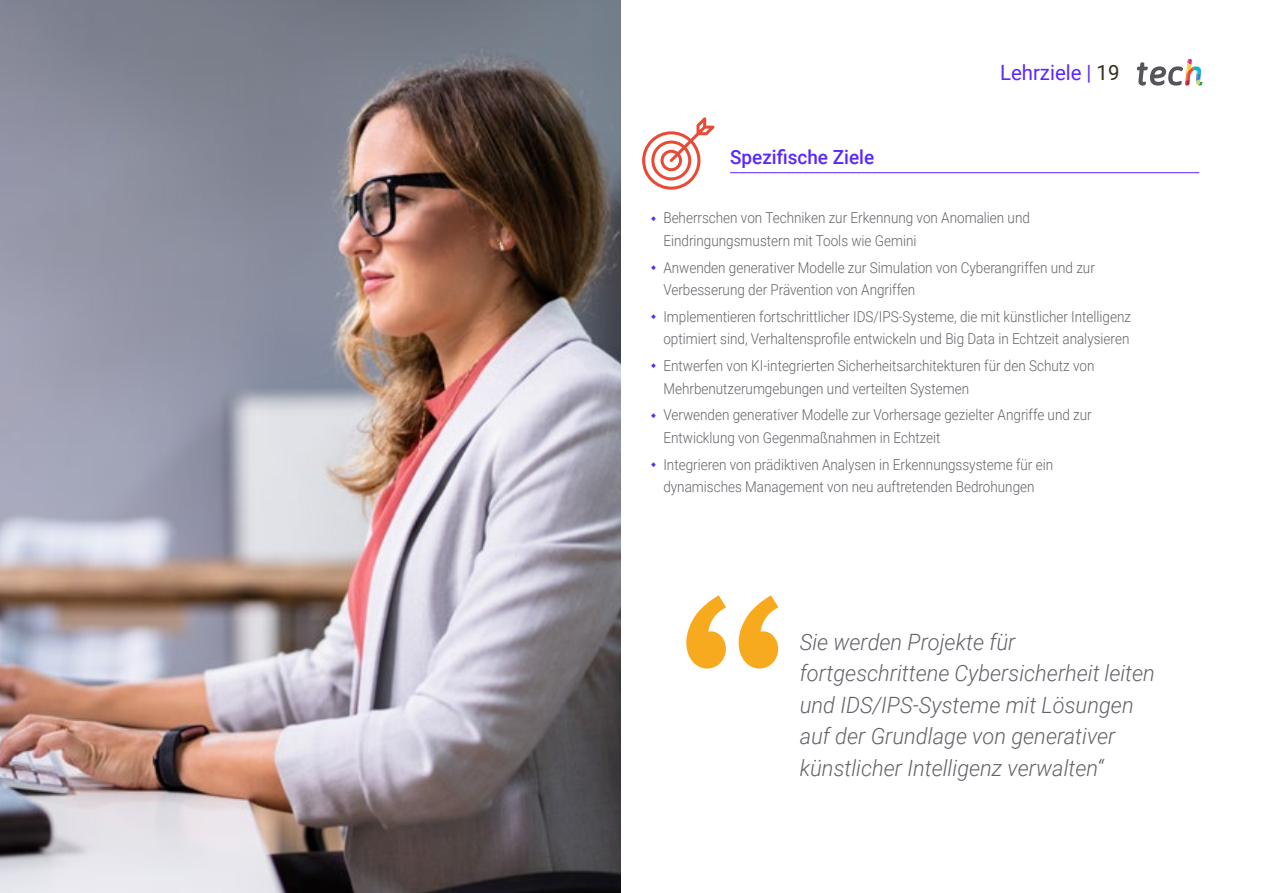
<style>
.page{position:relative;width:1263px;height:893px;background:#fff}
.page>*{position:absolute;margin:0;border:0;box-sizing:border-box;transform-origin:0 0}
.t1{font:italic 300 22.5px/31.5px "Roboto";color:#61646a}
.t2{font:21px "Roboto";color:#5927ff}
.t3{font:500 19.5px "Roboto";color:#5927ff}
.t4{font:300 15px/22.5px "Roboto";color:#61646a;scale:.9 1}
.s1{color:#312e20}
</style>
<div class="page">
<img style="left:0;top:0;width:621px;height:893px">
<svg style="left:686px;top:595px;width:92px;height:73px"></svg>
<hr style="left:730px;top:172px;width:469px;height:1px;background:#5927ff">
<svg style="left:642px;top:117px;width:72px;height:73px"></svg>
<svg style="left:1137px;top:59px;width:65px;height:27px"></svg>
<h3 class="t3" style="left:730px;top:144px;width:145px">Spezifische Ziele</h3>
<h2 class="t2" style="left:1000px;top:57px;width:121px">Lehrziele | <span class="s1">19</span></h2>
<p class="t4" style="left:663px;top:206px;width:409px">Beherrschen von Techniken zur Erkennung von Anomalien und<br>Eindringungsmustern mit Tools wie Gemini</p>
<p class="t4" style="left:663px;top:255px;width:481px">Anwenden generativer Modelle zur Simulation von Cyberangriffen und zur<br>Verbesserung der Prävention von Angriffen</p>
<p class="t4" style="left:663px;top:305px;width:521px">Implementieren fortschrittlicher IDS/IPS-Systeme, die mit künstlicher Intelligenz optimiert sind, Verhaltensprofile entwickeln und Big Data in Echtzeit analysieren</p>
<p class="t4" style="left:663px;top:354px;width:480px">Entwerfen von KI-integrierten Sicherheitsarchitekturen für den Schutz von<br>Mehrbenutzerumgebungen und verteilten Systemen</p>
<p class="t4" style="left:663px;top:403px;width:477px">Verwenden generativer Modelle zur Vorhersage gezielter Angriffe und zur<br>Entwicklung von Gegenmaßnahmen in Echtzeit</p>
<p class="t4" style="left:663px;top:452px;width:435px">Integrieren von prädiktiven Analysen in Erkennungssysteme für ein dynamisches Management von neu auftretenden Bedrohungen</p>
<h1 class="t1" style="left:800px;top:625px;width:357px">Sie werden Projekte für fortgeschrittene Cybersicherheit leiten und IDS/IPS-Systeme mit Lösungen auf der Grundlage von generativer künstlicher Intelligenz verwalten“</h1>
</div>
